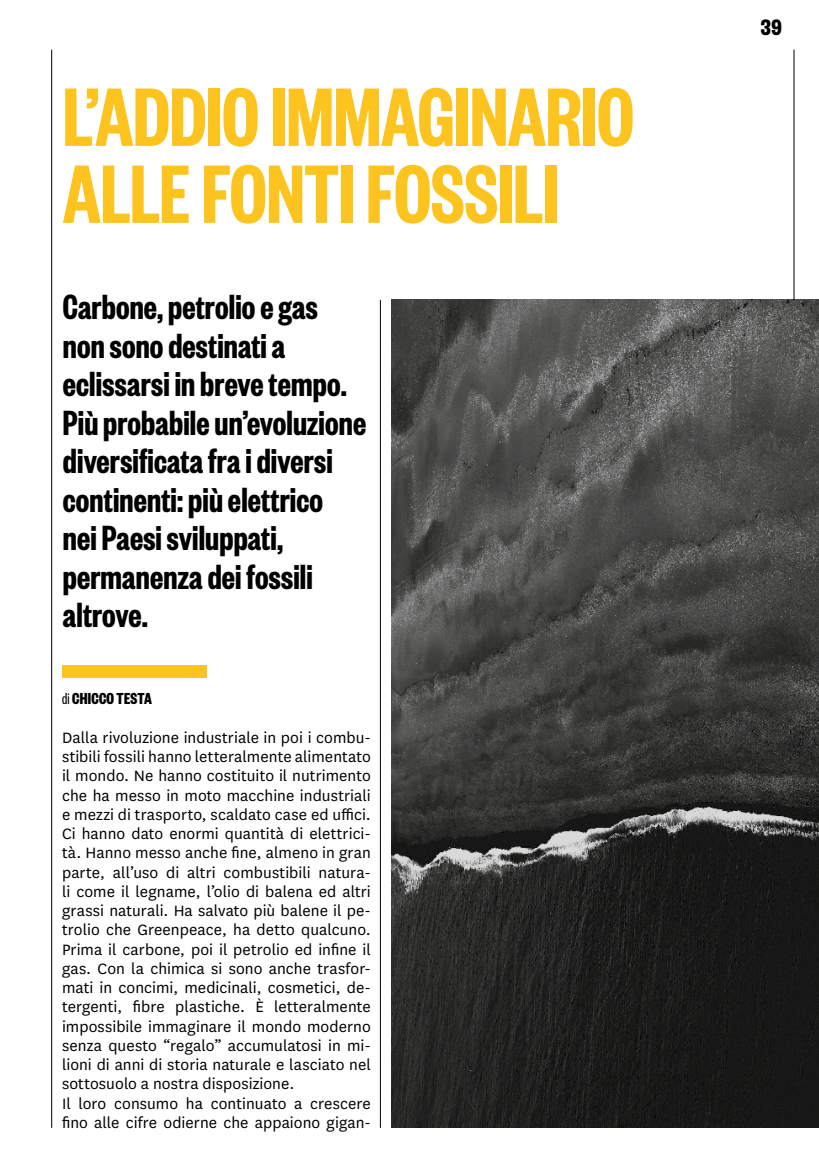
<style>
.page{position:relative;width:819px;height:1166px;background:#fff}
.page>*{position:absolute;margin:0;border:0;box-sizing:border-box;transform-origin:0 0}
.t1{font:600 91px/77px "Founders Grotesk X Cond";color:#fdc41f}
.t2{font:600 38.5px/38.5px "Founders Grotesk X Cond";letter-spacing:.005em;color:#000}
.t3{font:700 24.5px "Founders Grotesk X Cond";color:#000}
.t4{font:17.5px/19.2px "National";letter-spacing:.005em;color:#000}
.t5{font:700 17.5px "Founders Grotesk X Cond";letter-spacing:.015em;color:#000}
.s1{font-weight:400}
</style>
<div class="page">
<hr style="left:51px;top:50px;width:1px;height:1078px;background:#000">
<hr style="left:793px;top:50px;width:1px;height:1078px;background:#000">
<div style="left:62px;top:666px;width:144px;height:12px;background:#fdc41f"></div>
<hr style="left:380px;top:300px;width:1px;height:828px;background:#000">
<img style="left:391px;top:300px;width:428px;height:828px">
<h1 class="t1" style="left:63px;top:74px;width:572px">L’ADDIO IMMAGINARIO<br>ALLE FONTI FOSSILI</h1>
<h2 class="t2" style="left:63px;top:286px;width:305px">Carbone, petrolio e gas non sono destinati a eclissarsi in breve tempo.<br>Più probabile un’evoluzione diversificata fra i diversi continenti: più elettrico nei Paesi sviluppati, permanenza dei fossili altrove.</h2>
<p class="t5" style="left:62px;top:688px;width:92px"><span class="s1">di</span> CHICCO TESTA</p>
<p class="t4" style="left:62px;top:727px;width:310px">Dalla rivoluzione industriale in poi i combu&shy;stibili fossili hanno letteralmente alimentato il mondo. Ne hanno costituito il nutrimento che ha messo in moto macchine industriali e mezzi di trasporto, scaldato case ed uffici.<br>Ci hanno dato enormi quantità di elettrici&shy;tà. Hanno messo anche fine, almeno in gran parte, all’uso di altri combustibili natura&shy;li come il legname, l’olio di balena ed altri grassi naturali. Ha salvato più balene il pe&shy;trolio che Greenpeace, ha detto qualcuno.<br>Prima il carbone, poi il petrolio ed infine il gas. Con la chimica si sono anche trasfor&shy;mati in concimi, medicinali, cosmetici, de&shy;tergenti, fibre plastiche. È letteralmente impossibile immaginare il mondo moderno senza questo “regalo” accumulatosi in mi&shy;lioni di anni di storia naturale e lasciato nel sottosuolo a nostra disposizione.<br>Il loro consumo ha continuato a crescere fino alle cifre odierne che appaiono gigan-</p>
<h3 class="t3" style="left:760px;top:12px;width:22px">39</h3>
</div>
